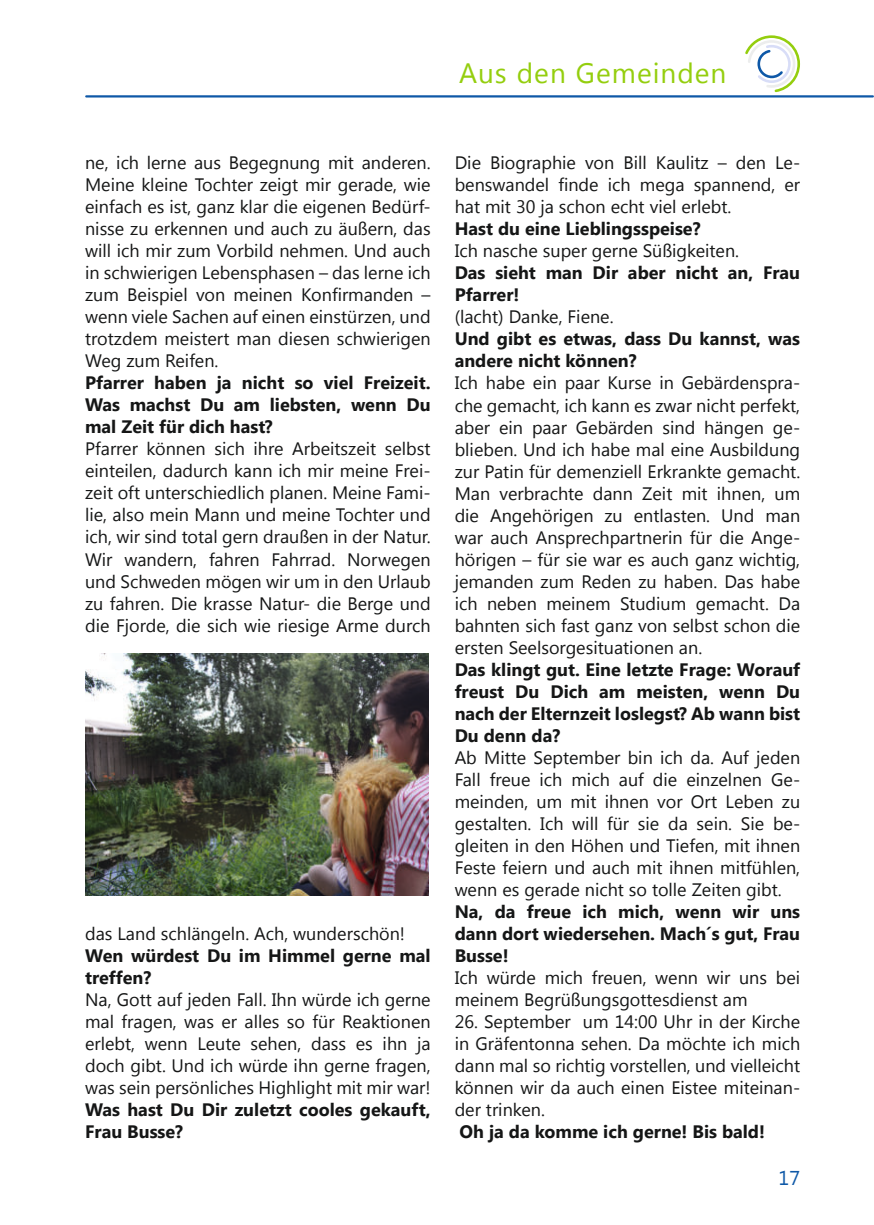
<style>
.page{position:relative;width:874px;height:1225px;background:#fff}
.page>*{position:absolute;margin:0;border:0;box-sizing:border-box;transform-origin:0 0}
.t1{font:28px "Segoe UI";letter-spacing:.035em;color:#94ce0e}
.t2{font:20px "Segoe UI";color:#0e58a7}
.t3{font:18px/22px "Segoe UI";color:#151616;text-align:justify}
.t4{font:700 18px/22px "Segoe UI";color:#151616}
</style>
<div class="page">
<img style="left:85px;top:653px;width:343px;height:242px">
<hr style="left:86px;top:95px;width:786px;height:2px;background:#0e58a7">
<svg style="left:745px;top:35px;width:55px;height:58px"></svg>
<h1 class="t1" style="left:459px;top:57px;width:268px">Aus den Gemeinden</h1>
<p class="t3" style="left:85px;top:154px;width:347px">ne, ich lerne aus Begegnung mit anderen.<br>Meine kleine Tochter zeigt mir gerade, wie einfach es ist, ganz klar die eigenen Bedürf&shy;nisse zu erkennen und auch zu äußern, das will ich mir zum Vorbild nehmen. Und auch in schwierigen Lebensphasen – das lerne ich zum Beispiel von meinen Konfirmanden – wenn viele Sachen auf einen einstürzen, und trotzdem meistert man diesen schwierigen Weg zum Reifen.</p>
<p class="t4" style="left:85px;top:374px;width:347px;text-align:justify">Pfarrer haben ja nicht so viel Freizeit.<br>Was machst Du am liebsten, wenn Du mal Zeit für dich hast?</p>
<p class="t3" style="left:85px;top:440px;width:347px">Pfarrer können sich ihre Arbeitszeit selbst einteilen, dadurch kann ich mir meine Frei&shy;zeit oft unterschiedlich planen. Meine Fami&shy;lie, also mein Mann und meine Tochter und ich, wir sind total gern draußen in der Natur.<br>Wir wandern, fahren Fahrrad. Norwegen und Schweden mögen wir um in den Urlaub zu fahren. Die krasse Natur- die Berge und die Fjorde, die sich wie riesige Arme durch</p>
<p class="t3" style="left:85px;top:924px;width:321px">das Land schlängeln. Ach, wunderschön!</p>
<p class="t4" style="left:85px;top:946px;width:347px">Wen würdest Du im Himmel gerne mal treffen?</p>
<p class="t3" style="left:85px;top:990px;width:347px">Na, Gott auf jeden Fall. Ihn würde ich gerne mal fragen, was er alles so für Reaktionen erlebt, wenn Leute sehen, dass es ihn ja doch gibt. Und ich würde ihn gerne fragen, was sein persönliches Highlight mit mir war!</p>
<p class="t4" style="left:85px;top:1100px;width:347px">Was hast Du Dir zuletzt cooles gekauft,<br>Frau Busse?</p>
<p class="t3" style="left:454px;top:154px;width:347px">Die Biographie von Bill Kaulitz – den Le&shy;benswandel finde ich mega spannend, er hat mit 30 ja schon echt viel erlebt.</p>
<p class="t4" style="left:454px;top:220px;width:247px">Hast du eine Lieblingsspeise?</p>
<p class="t3" style="left:454px;top:242px;width:286px">Ich nasche super gerne Süßigkeiten.</p>
<p class="t4" style="left:454px;top:264px;width:347px">Das sieht man Dir aber nicht an, Frau<br>Pfarrer!</p>
<p class="t3" style="left:454px;top:308px;width:160px">(lacht) Danke, Fiene.</p>
<p class="t4" style="left:454px;top:330px;width:347px">Und gibt es etwas, dass Du kannst, was andere nicht können?</p>
<p class="t3" style="left:454px;top:374px;width:347px">Ich habe ein paar Kurse in Gebärdenspra&shy;che gemacht, ich kann es zwar nicht perfekt, aber ein paar Gebärden sind hängen ge&shy;blieben. Und ich habe mal eine Ausbildung zur Patin für demenziell Erkrankte gemacht.<br>Man verbrachte dann Zeit mit ihnen, um die Angehörigen zu entlasten. Und man war auch Ansprechpartnerin für die Ange&shy;hörigen – für sie war es auch ganz wichtig, jemanden zum Reden zu haben. Das habe ich neben meinem Studium gemacht. Da bahnten sich fast ganz von selbst schon die ersten Seelsorgesituationen an.</p>
<p class="t4" style="left:454px;top:660px;width:347px;text-align:justify">Das klingt gut. Eine letzte Frage: Worauf freust Du Dich am meisten, wenn Du nach der Elternzeit loslegst? Ab wann bist Du denn da?</p>
<p class="t3" style="left:454px;top:748px;width:347px">Ab Mitte September bin ich da. Auf jeden Fall freue ich mich auf die einzelnen Ge&shy;meinden, um mit ihnen vor Ort Leben zu gestalten. Ich will für sie da sein. Sie be&shy;gleiten in den Höhen und Tiefen, mit ihnen Feste feiern und auch mit ihnen mitfühlen, wenn es gerade nicht so tolle Zeiten gibt.</p>
<p class="t4" style="left:454px;top:902px;width:347px;text-align:justify">Na, da freue ich mich, wenn wir uns dann dort wiedersehen. Mach´s gut, Frau Busse!</p>
<p class="t3" style="left:454px;top:968px;width:347px">Ich würde mich freuen, wenn wir uns bei meinem Begrüßungsgottesdienst am</p>
<p class="t3" style="left:454px;top:1012px;width:347px">26. September um 14:00 Uhr in der Kirche in Gräfentonna sehen. Da möchte ich mich dann mal so richtig vorstellen, und vielleicht können wir da auch einen Eistee miteinan&shy;der trinken.</p>
<p class="t4" style="left:459px;top:1122px;width:306px">Oh ja da komme ich gerne! Bis bald!</p>
<p class="t2" style="left:778px;top:1166px;width:23px">17</p>
</div>
